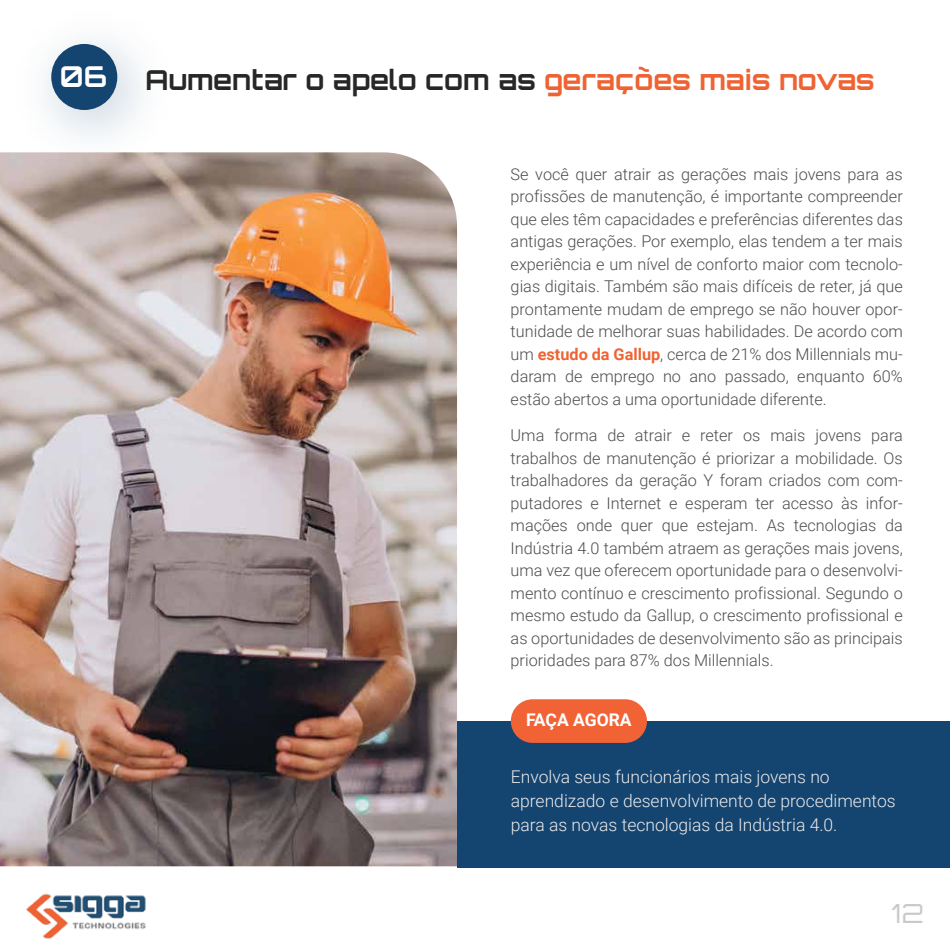
<style>
.page{position:relative;width:950px;height:950px;background:#fff}
.page>*{position:absolute;margin:0;border:0;box-sizing:border-box;transform-origin:0 0}
.t1{font:700 28.75px "Orbitron";color:#fff}
.t2{font:700 27.5px "Orbitron";letter-spacing:-.005em;color:#282727}
.t3{font:26.25px "Orbitron";color:#c9c9c9}
.t4{font:300 17.5px/23.8px "Roboto";color:#eaeaea}
.t5{font:700 17.5px "Roboto";color:#fff}
.t6{font:300 16.25px/22.5px "Roboto";color:#4d4d4d;text-align:justify}
.s1{color:#ef6333}
.s2{font-weight:700;color:#ef6333}
</style>
<div class="page">
<img style="left:44px;top:39px;width:98px;height:98px">
<div style="left:51px;top:44px;width:66px;height:66px;background:#144470;border-radius:50%"></div>
<img style="left:0;top:152px;width:457px;height:714px">
<div style="left:457px;top:720px;width:492px;height:147px;background:#144470"></div>
<div style="left:510px;top:699px;width:136px;height:43px;background:#f16335;border-radius:22px"></div>
<img style="left:26px;top:893px;width:120px;height:46px">
<h1 class="t1" style="left:60px;top:59px;width:49px">06</h1>
<h2 class="t2" style="left:146px;top:63px;width:730px">Aumentar o apelo com as <span class="s1">gerações mais novas</span></h2>
<p class="t6" style="left:510px;top:162px;width:393px">Se você quer atrair as gerações mais jovens para as profissões de manutenção, é importante compreender que eles têm capacidades e preferências diferentes das antigas gerações. Por exemplo, elas tendem a ter mais experiência e um nível de conforto maior com tecnolo&shy;gias digitais. Também são mais difíceis de reter, já que prontamente mudam de emprego se não houver opor&shy;tunidade de melhorar suas habilidades. De acordo com um <span class="s2">estudo da Gallup</span>, cerca de 21% dos Millennials mu&shy;daram de emprego no ano passado, enquanto 60% estão abertos a uma oportunidade diferente.</p>
<p class="t6" style="left:510px;top:423px;width:393px">Uma forma de atrair e reter os mais jovens para trabalhos de manutenção é priorizar a mobilidade. Os trabalhadores da geração Y foram criados com com&shy;putadores e Internet e esperam ter acesso às infor&shy;mações onde quer que estejam. As tecnologias da Indústria 4.0 também atraem as gerações mais jovens, uma vez que oferecem oportunidade para o desenvolvi&shy;mento contínuo e crescimento profissional. Segundo o mesmo estudo da Gallup, o crescimento profissional e as oportunidades de desenvolvimento são as principais prioridades para 87% dos Millennials.</p>
<p class="t5" style="left:526px;top:707px;width:107px">FAÇA AGORA</p>
<p class="t4" style="left:510px;top:764px;width:386px">Envolva seus funcionários mais jovens no aprendizado e desenvolvimento de procedimentos para as novas tecnologias da Indústria 4.0.</p>
<h3 class="t3" style="left:891px;top:897px;width:34px">12</h3>
</div>
